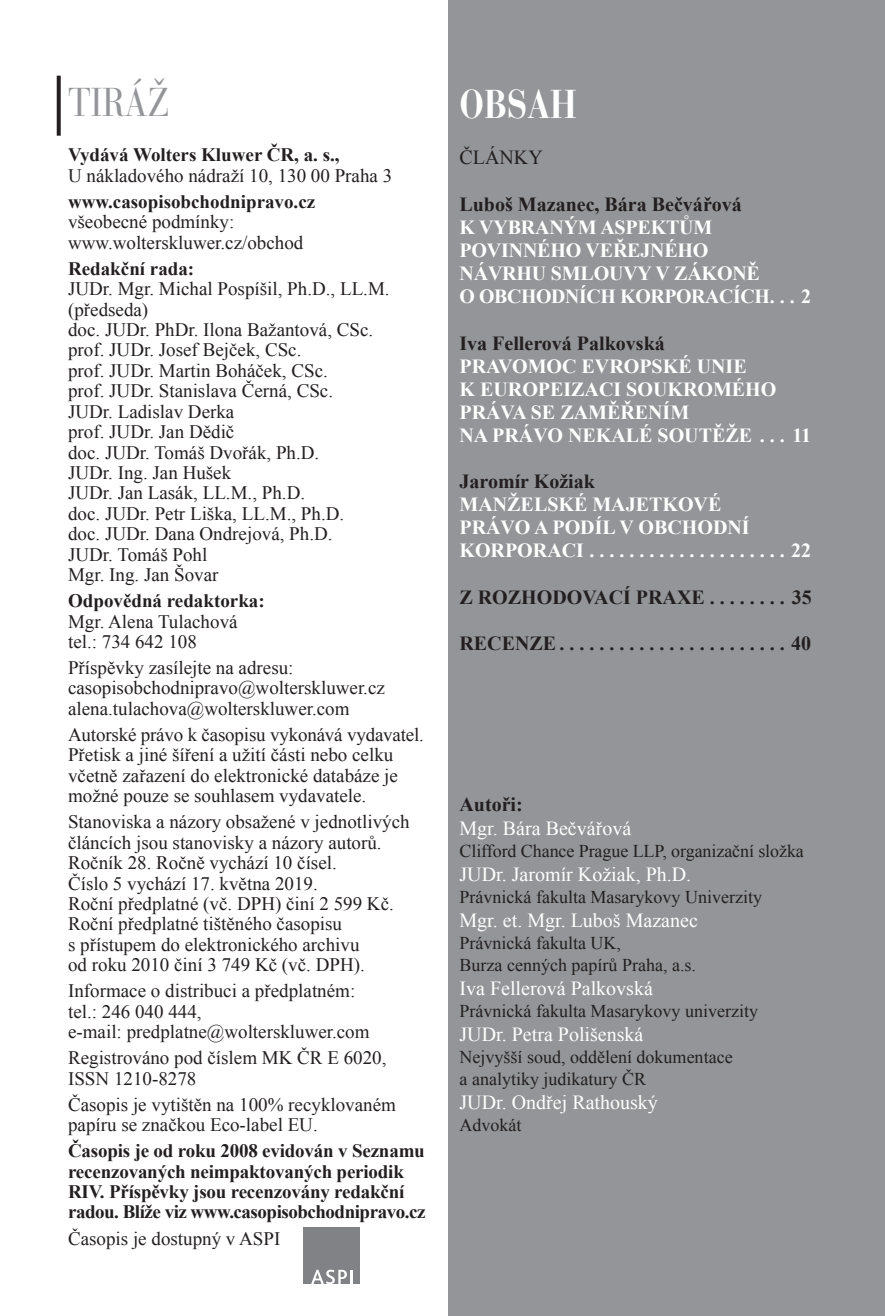
<style>
.page{position:relative;width:885px;height:1316px;background:#fff}
.page>*{position:absolute;margin:0;border:0;box-sizing:border-box;transform-origin:0 0}
.t1{font:700 40px "Bauer Bodoni CE";color:#fff;scale:.85 1}
.t2{font:40px "Bauer Bodoni CE";color:#939598;scale:.85 1}
.t3{font:700 20px/23px "Times New Roman";color:#fff}
.t4{font:700 20px "Times New Roman";color:#231f20}
.t5{font:20px "Times New Roman";color:#fff}
.t6{font:20px "Times New Roman";color:#231f20}
.t7{font:19px/20.4px "Times New Roman";color:#231f20}
.t8{font:700 19px/20.4px "Times New Roman";letter-spacing:-.01em;color:#231f20}
.t9{font:18px/22px "Times New Roman";color:#231f20}
</style>
<div class="page">
<div style="left:448px;top:0;width:436px;height:1315px;background:#939598"></div>
<svg style="left:57px;top:76px;width:4px;height:60px"></svg>
<div style="left:303px;top:1227px;width:56px;height:56px;background:#808285"></div>
<svg style="left:311px;top:1269px;width:41px;height:14px"></svg>
<h1 class="t2" style="left:68px;top:78px;width:122px">TIRÁŽ</h1>
<p class="t8" style="left:68px;top:144px;width:273px">Vydává Wolters Kluwer ČR, a. s.,</p>
<p class="t7" style="left:68px;top:165px;width:325px">U nákladového nádraží 10, 130 00 Praha 3</p>
<p class="t8" style="left:68px;top:191px;width:249px">www.casopisobchodnipravo.cz</p>
<p class="t7" style="left:68px;top:211px;width:237px">všeobecné podmínky: www.wolterskluwer.cz/obchod</p>
<p class="t8" style="left:68px;top:258px;width:128px">Redakční rada:</p>
<p class="t7" style="left:68px;top:278px;width:323px">JUDr. Mgr. Michal Pospíšil, Ph.D., LL.M. (předseda)<br>doc. JUDr. PhDr. Ilona Bažantová, CSc. prof. JUDr. Josef Bejček, CSc.<br>prof. JUDr. Martin Boháček, CSc.<br>prof. JUDr. Stanislava Černá, CSc.<br>JUDr. Ladislav Derka<br>prof. JUDr. Jan Dědič<br>doc. JUDr. Tomáš Dvořák, Ph.D.<br>JUDr. Ing. Jan Hušek<br>JUDr. Jan Lasák, LL.M., Ph.D.<br>doc. JUDr. Petr Liška, LL.M., Ph.D.<br>doc. JUDr. Dana Ondrejová, Ph.D.<br>JUDr. Tomáš Pohl<br>Mgr. Ing. Jan Šovar</p>
<p class="t8" style="left:68px;top:590px;width:198px">Odpovědná redaktorka:</p>
<p class="t7" style="left:68px;top:610px;width:171px">Mgr. Alena Tulachová tel.: 734 642 108</p>
<p class="t7" style="left:68px;top:657px;width:318px">Příspěvky zasílejte na adresu: casopisobchodnipravo@wolterskluwer.cz alena.tulachova@wolterskluwer.com</p>
<p class="t7" style="left:68px;top:724px;width:357px">Autorské právo k časopisu vykonává vydavatel.<br>Přetisk a jiné šíření a užití části nebo celku včetně zařazení do elektronické databáze je možné pouze se souhlasem vydavatele.</p>
<p class="t7" style="left:68px;top:811px;width:343px">Stanoviska a názory obsažené v jednotlivých článcích jsou stanovisky a názory autorů.<br>Ročník 28. Ročně vychází 10 čísel.<br>Číslo 5 vychází 17. května 2019.<br>Roční předplatné (vč. DPH) činí 2 599 Kč.<br>Roční předplatné tištěného časopisu<br>s přístupem do elektronického archivu<br>od roku 2010 činí 3 749 Kč (vč. DPH).</p>
<p class="t7" style="left:68px;top:980px;width:303px">Informace o distribuci a předplatném: tel.: 246 040 444,<br>e-mail: predplatne@wolterskluwer.com</p>
<p class="t7" style="left:68px;top:1047px;width:320px">Registrováno pod číslem MK ČR E 6020,<br>ISSN 1210-8278</p>
<p class="t7" style="left:68px;top:1093px;width:329px">Časopis je vytištěn na 100% recyklovaném papíru se značkou Eco-label EU.</p>
<p class="t8" style="left:68px;top:1140px;width:359px">Časopis je od roku 2008 evidován v Seznamu recenzovaných neimpaktovaných periodik RIV. Příspěvky jsou recenzovány redakční radou. Blíže viz www.casopisobchodnipravo.cz</p>
<p class="t7" style="left:68px;top:1227px;width:214px">Časopis je dostupný v ASPI</p>
<h1 class="t1" style="left:459px;top:78px;width:139px">OBSAH</h1>
<p class="t6" style="left:459px;top:144px;width:85px">ČLÁNKY</p>
<p class="t4" style="left:459px;top:190px;width:284px">Luboš Mazanec, Bára Bečvářová</p>
<p class="t3" style="left:459px;top:215px;width:353px">K VYBRANÝM ASPEKTŮM<br>POVINNÉHO VEŘEJNÉHO<br>NÁVRHU SMLOUVY V ZÁKONĚ<br>O OBCHODNÍCH KORPORACÍCH . . . 2</p>
<p class="t4" style="left:459px;top:329px;width:207px">Iva Fellerová Palkovská</p>
<p class="t3" style="left:459px;top:354px;width:353px">PRAVOMOC EVROPSKÉ UNIE<br>K EUROPEIZACI SOUKROMÉHO<br>PRÁVA SE ZAMĚŘENÍM<br>NA PRÁVO NEKALÉ SOUTĚŽE . . . 11</p>
<p class="t4" style="left:459px;top:468px;width:137px">Jaromír Kožiak</p>
<p class="t3" style="left:459px;top:492px;width:353px">MANŽELSKÉ MAJETKOVÉ<br>PRÁVO A PODÍL V OBCHODNÍ<br>KORPORACI . . . . . . . . . . . . . . . . . . . . 22</p>
<p class="t4" style="left:459px;top:583px;width:354px">Z ROZHODOVACÍ PRAXE . . . . . . . . 35</p>
<p class="t4" style="left:459px;top:629px;width:353px">RECENZE . . . . . . . . . . . . . . . . . . . . . . . 40</p>
<p class="t4" style="left:459px;top:790px;width:65px">Autoři:</p>
<p class="t5" style="left:459px;top:814px;width:173px">Mgr. Bára Bečvářová</p>
<p class="t9" style="left:459px;top:839px;width:346px">Clifford Chance Prague LLP, organizační složka</p>
<p class="t5" style="left:459px;top:860px;width:233px">JUDr. Jaromír Kožiak, Ph.D.</p>
<p class="t9" style="left:459px;top:885px;width:304px">Právnická fakulta Masarykovy Univerzity</p>
<p class="t5" style="left:459px;top:906px;width:240px">Mgr. et. Mgr. Luboš Mazanec</p>
<p class="t9" style="left:459px;top:931px;width:238px">Právnická fakulta UK,<br>Burza cenných papírů Praha, a.s.</p>
<p class="t5" style="left:459px;top:974px;width:195px">Iva Fellerová Palkovská</p>
<p class="t9" style="left:459px;top:999px;width:300px">Právnická fakulta Masarykovy univerzity</p>
<p class="t5" style="left:459px;top:1020px;width:185px">JUDr. Petra Polišenská</p>
<p class="t9" style="left:459px;top:1045px;width:274px">Nejvyšší soud, oddělení dokumentace a analytiky judikatury ČR</p>
<p class="t5" style="left:459px;top:1088px;width:200px">JUDr. Ondřej Rathouský</p>
<p class="t9" style="left:459px;top:1113px;width:63px">Advokát</p>
</div>
